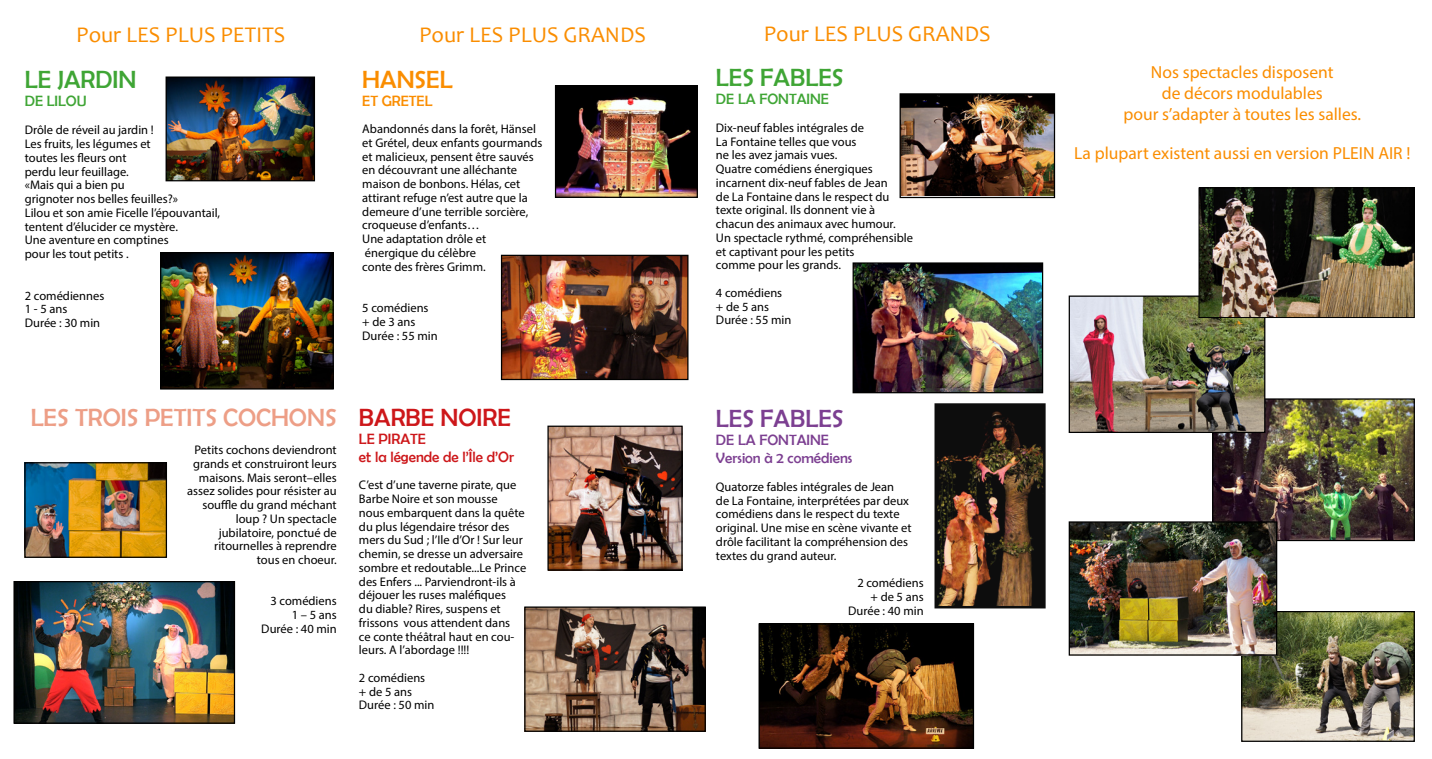
<style>
.page{position:relative;width:1432px;height:759px;background:#fff}
.page>*{position:absolute;margin:0;border:0;box-sizing:border-box;transform-origin:0 0}
.t1{font:25px "Berlin Sans FB";color:#ed9e86}
.t2{font:25px "Berlin Sans FB";color:#3fa535}
.t3{font:25px "Berlin Sans FB";color:#cd171a}
.t4{font:25px "Berlin Sans FB";color:#7c3f91}
.t5{font:25px "Berlin Sans FB";color:#fa8d00}
.t6{font:22.5px "Candara";color:#fa8d00}
.t7{font:17.5px/21px "Myriad Pro";color:#fa8d00;text-align:center}
.t8{font:15px/18px "Berlin Sans FB";color:#cd171a}
.t9{font:15px/18px "Berlin Sans FB";color:#7c3f91}
.t10{font:15px "Berlin Sans FB";color:#3fa535}
.t11{font:15px "Berlin Sans FB";color:#fa8d00}
.t12{font:12.5px/13.8px "Myriad Pro";color:#000}
</style>
<div class="page">
<img style="left:503px;top:256px;width:183px;height:122px">
<div style="left:501px;top:254px;width:187px;height:126px;border:1px solid #000"></div>
<img style="left:167px;top:78px;width:146px;height:101px">
<div style="left:165px;top:76px;width:150px;height:105px;border:1px solid #000"></div>
<img style="left:162px;top:254px;width:170px;height:133px">
<div style="left:160px;top:252px;width:174px;height:137px;border:1px solid #000"></div>
<img style="left:26px;top:464px;width:139px;height:91px">
<div style="left:24px;top:462px;width:143px;height:95px;border:1px solid #000"></div>
<img style="left:15px;top:582px;width:218px;height:139px">
<div style="left:13px;top:580px;width:222px;height:143px;border:1px solid #000"></div>
<img style="left:557px;top:87px;width:139px;height:109px">
<div style="left:555px;top:85px;width:143px;height:113px;border:1px solid #000"></div>
<img style="left:854px;top:264px;width:187px;height:127px">
<div style="left:852px;top:262px;width:191px;height:131px;border:1px solid #000"></div>
<img style="left:901px;top:95px;width:152px;height:101px">
<div style="left:899px;top:93px;width:156px;height:105px;border:1px solid #000"></div>
<img style="left:526px;top:608px;width:178px;height:121px">
<div style="left:524px;top:606px;width:182px;height:125px;border:1px solid #000"></div>
<img style="left:549px;top:427px;width:131px;height:141px">
<div style="left:547px;top:425px;width:135px;height:145px;border:1px solid #000"></div>
<img style="left:1243px;top:612px;width:169px;height:127px">
<div style="left:1241px;top:610px;width:173px;height:131px;border:1px solid #000"></div>
<img style="left:1214px;top:400px;width:198px;height:139px">
<div style="left:1212px;top:398px;width:202px;height:143px;border:1px solid #000"></div>
<img style="left:1070px;top:297px;width:193px;height:134px">
<div style="left:1068px;top:295px;width:197px;height:138px;border:1px solid #000"></div>
<img style="left:1200px;top:190px;width:212px;height:125px">
<div style="left:1198px;top:188px;width:216px;height:129px;border:1px solid #000"></div>
<img style="left:1070px;top:523px;width:205px;height:130px">
<div style="left:1068px;top:521px;width:209px;height:134px;border:1px solid #000"></div>
<img style="left:760px;top:625px;width:212px;height:121px">
<div style="left:758px;top:623px;width:216px;height:125px;border:1px solid #000"></div>
<img style="left:937px;top:406px;width:105px;height:199px">
<div style="left:934px;top:403px;width:111px;height:205px;border:2px solid #000"></div>
<h2 class="t6" style="left:76px;top:21px;width:211px">Pour LES PLUS PETITS</h2>
<h2 class="t6" style="left:419px;top:21px;width:228px">Pour LES PLUS GRANDS</h2>
<h1 class="t2" style="left:25px;top:65px;width:113px">LE JARDIN</h1>
<p class="t10" style="left:25px;top:92px;width:63px">DE LILOU</p>
<p class="t12" style="left:25px;top:123px;width:197px">Drôle de réveil au jardin !<br>Les fruits, les légumes et<br>toutes les fleurs ont<br>perdu leur feuillage.<br>«Mais qui a bien pu<br>grignoter nos belles feuilles?»<br>Lilou et son amie Ficelle l’épouvantail, tentent d’élucider ce mystère.<br>Une aventure en comptines<br>pour les tout petits .</p>
<p class="t12" style="left:25px;top:288px;width:81px">2 comédiennes<br>1 - 5 ans<br>Durée : 30 min</p>
<h1 class="t5" style="left:362px;top:65px;width:92px">HANSEL</h1>
<p class="t11" style="left:362px;top:92px;width:72px">ET GRETEL</p>
<p class="t12" style="left:362px;top:122px;width:182px">Abandonnés dans la forêt, Hänsel et Grétel, deux enfants gourmands et malicieux, pensent être sauvés en découvrant une alléchante maison de bonbons. Hélas, cet attirant refuge n’est autre que la demeure d’une terrible sorcière, croqueuse d’enfants…<br>Une adaptation drôle et énergique du célèbre<br>conte des frères Grimm.</p>
<p class="t12" style="left:362px;top:300px;width:77px">5 comédiens + de 3 ans<br>Durée : 55 min</p>
<h1 class="t1" style="left:31px;top:404px;width:307px">LES TROIS PETITS COCHONS</h1>
<p class="t12" style="left:187px;top:442px;width:151px;text-align:right">Petits cochons deviendront grands et construiront leurs maisons. Mais seront–elles assez solides pour résister au souffle du grand méchant loup ? Un spectacle jubilatoire, ponctué de ritournelles à reprendre<br>tous en choeur.</p>
<p class="t12" style="left:261px;top:594px;width:77px;text-align:right">3 comédiens<br>1 – 5 ans<br>Durée : 40 min</p>
<h1 class="t3" style="left:359px;top:403px;width:153px">BARBE NOIRE</h1>
<p class="t8" style="left:359px;top:429px;width:157px">LE PIRATE<br>et la légende de l’Île d’Or</p>
<p class="t12" style="left:359px;top:478px;width:169px">C’est d’une taverne pirate, que<br>Barbe Noire et son mousse nous embarquent dans la quête du plus légendaire trésor des mers du Sud ; l’Ile d’Or ! Sur leur chemin, se dresse un adversaire sombre et redoutable...Le Prince des Enfers ... Parviendront-ils à déjouer les ruses maléfiques<br>du diable? Rires, suspens et frissons vous attendent dans<br>ce conte théâtral haut en cou&shy;leurs. A l’abordage !!!!</p>
<p class="t12" style="left:359px;top:670px;width:77px">2 comédiens + de 5 ans<br>Durée : 50 min</p>
<h2 class="t6" style="left:764px;top:20px;width:228px">Pour LES PLUS GRANDS</h2>
<h1 class="t2" style="left:716px;top:64px;width:129px">LES FABLES</h1>
<p class="t10" style="left:716px;top:91px;width:115px">DE LA FONTAINE</p>
<p class="t12" style="left:716px;top:120px;width:199px">Dix-neuf fables intégrales de<br>La Fontaine telles que vous<br>ne les avez jamais vues.<br>Quatre comédiens énergiques incarnent dix-neuf fables de Jean<br>de La Fontaine dans le respect du texte original. Ils donnent vie à chacun des animaux avec humour.<br>Un spectacle rythmé, compréhensible et captivant pour les petits<br>comme pour les grands.</p>
<p class="t12" style="left:716px;top:285px;width:77px">4 comédiens + de 5 ans<br>Durée : 55 min</p>
<h1 class="t4" style="left:716px;top:404px;width:129px">LES FABLES</h1>
<p class="t9" style="left:716px;top:431px;width:138px">DE LA FONTAINE<br>Version à 2 comédiens</p>
<p class="t12" style="left:716px;top:479px;width:197px">Quatorze fables intégrales de Jean<br>de La Fontaine, interprétées par deux comédiens dans le respect du texte original. Une mise en scène vivante et drôle facilitant la compréhension des textes du grand auteur.</p>
<p class="t12" style="left:848px;top:575px;width:77px;text-align:right">2 comédiens + de 5 ans<br>Durée : 40 min</p>
<h3 class="t7" style="left:1123px;top:62px;width:239px">Nos spectacles disposent<br>de décors modulables<br>pour s’adapter à toutes les salles.</h3>
<h3 class="t7" style="left:1074px;top:143px;width:337px">La plupart existent aussi en version PLEIN AIR !</h3>
</div>
